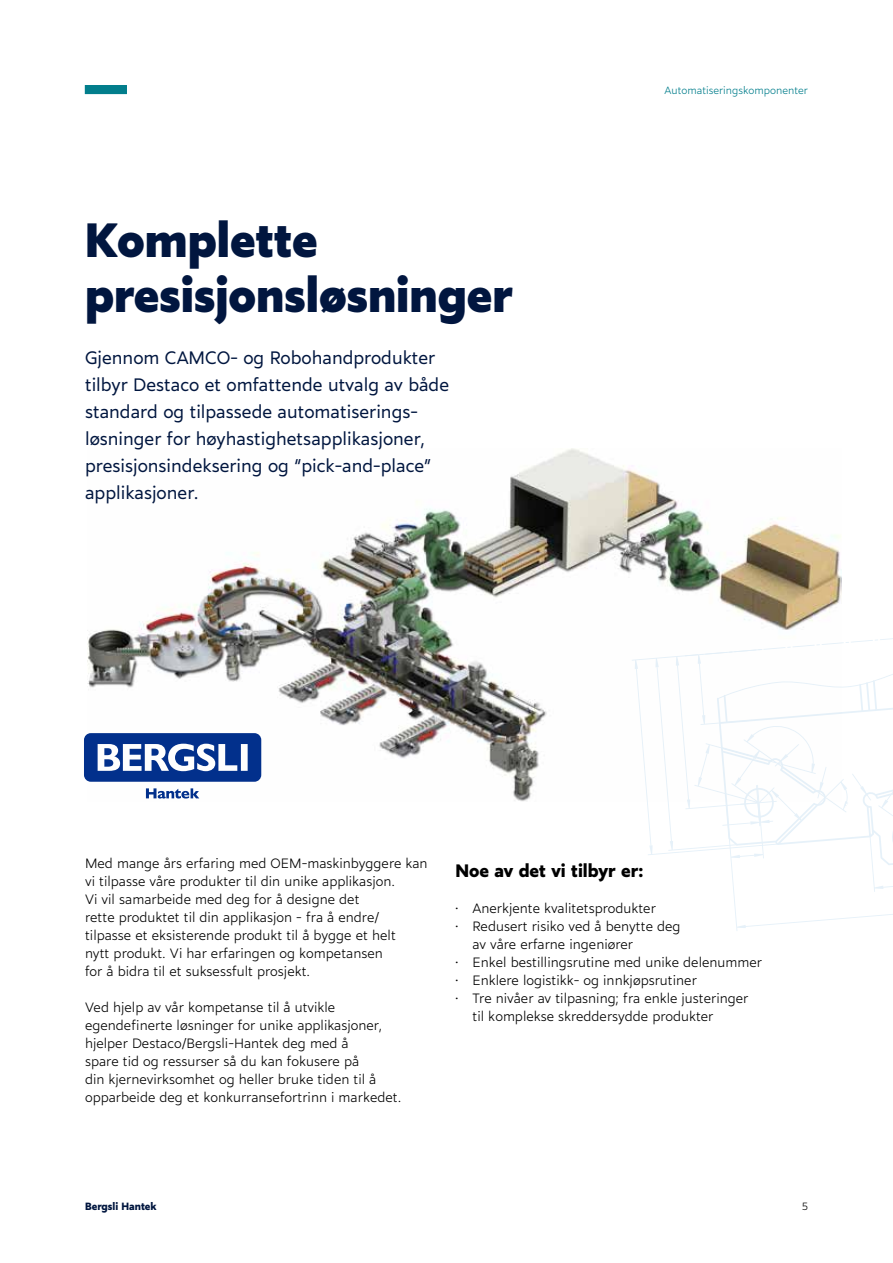
<style>
.page{position:relative;width:893px;height:1263px;background:#fff}
.page>*{position:absolute;margin:0;border:0;box-sizing:border-box;transform-origin:0 0}
.t1{font:800 48px/55.8px "Marcher";color:#01163f}
.t2{font:18px/27px "Marcher";color:#01163f}
.t3{font:700 18px "Marcher Alt";color:#000}
.t4{font:300 13.5px/18px "Marcher Alt";color:#000}
.t5{font:300 10.5px "Marcher Alt";color:#027e8c}
.t6{font:700 10.5px "Marcher Alt";color:#01163f}
.t7{font:300 10.5px "Marcher Alt";color:#000}
</style>
<div class="page">
<svg style="left:647px;top:638px;width:246px;height:293px"></svg>
<img style="left:87px;top:449px;width:755px;height:353px">
<div style="left:85px;top:85px;width:42px;height:9px;background:#027e8c"></div>
<svg style="left:84px;top:733px;width:177px;height:49px"></svg>
<svg style="left:146px;top:788px;width:53px;height:10px"></svg>
<h1 class="t1" style="left:85px;top:207px;width:429px">Komplette presisjonsløsninger</h1>
<h2 class="t2" style="left:85px;top:343px;width:366px">Gjennom CAMCO- og Robohandprodukter tilbyr Destaco et omfattende utvalg av både standard og tilpassede automatiserings&shy;løsninger for høyhastighetsapplikasjoner, presisjonsindeksering og “pick-and-place” applikasjoner.</h2>
<p class="t5" style="left:664px;top:82px;width:145px">Automatiseringskomponenter</p>
<p class="t4" style="left:85px;top:853px;width:344px">Med mange års erfaring med OEM-maskinbyggere kan vi tilpasse våre produkter til din unike applikasjon.<br>Vi vil samarbeide med deg for å designe det<br>rette produktet til din applikasjon - fra å endre/ tilpasse et eksisterende produkt til å bygge et helt<br>nytt produkt. Vi har erfaringen og kompetansen<br>for å bidra til et suksessfult prosjekt.</p>
<p class="t4" style="left:85px;top:997px;width:318px">Ved hjelp av vår kompetanse til å utvikle egendefinerte løsninger for unike applikasjoner, hjelper Destaco/Bergsli-Hantek deg med å<br>spare tid og ressurser så du kan fokusere på<br>din kjernevirksomhet og heller bruke tiden til å opparbeide deg et konkurransefortrinn i markedet.</p>
<h2 class="t3" style="left:455px;top:856px;width:189px">Noe av det vi tilbyr er:</h2>
<p class="t4" style="left:455px;top:898px;width:202px">• Anerkjente kvalitetsprodukter</p>
<p class="t4" style="left:472px;top:916px;width:210px;text-indent:-17px">• Redusert risiko ved å benytte deg av våre erfarne ingeniører</p>
<p class="t4" style="left:455px;top:952px;width:308px">• Enkel bestillingsrutine med unike delenummer</p>
<p class="t4" style="left:455px;top:970px;width:243px">• Enklere logistikk- og innkjøpsrutiner</p>
<p class="t4" style="left:472px;top:988px;width:278px;text-indent:-17px">• Tre nivåer av tilpasning; fra enkle justeringer til komplekse skreddersydde produkter</p>
<p class="t6" style="left:85px;top:1198px;width:73px">Bergsli Hantek</p>
<p class="t7" style="left:802px;top:1198px;width:7px">5</p>
</div>
